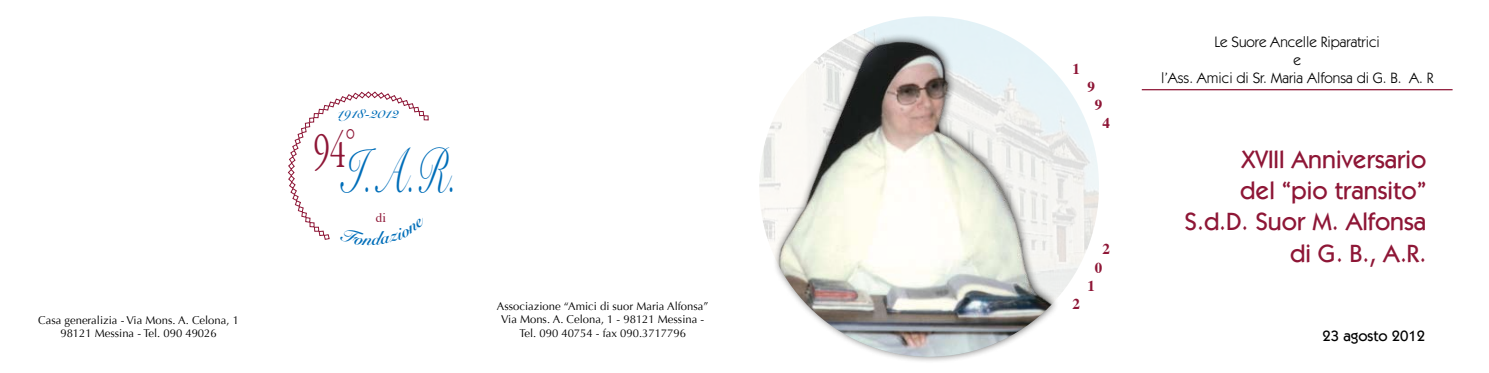
<style>
.page{position:relative;width:1489px;height:373px;background:#fff}
.page>*{position:absolute;margin:0;border:0;box-sizing:border-box;transform-origin:0 0}
.t1{font:62.75px "Snell Roundhand Script";color:#006eb9;scale:.58 1}
.t2{font:300 51.62px "Apple Garamond";color:#8e1636;scale:.77 1}
.t3{font:500 25px/31.2px "Itc Kabel";color:#8e1636;text-align:right}
.t4{font:15px/17.5px "Itc Kabel";color:#000;text-align:center}
.t5{font:500 15px "Itc Kabel";color:#000}
.t6{font:700 15px "Times";color:#8e1636}
.t7{font:14.12px "Snell Roundhand Bold Script";color:#006eb9}
.t8{font:13px "Times";color:#8e1636}
.t9{font:11.25px/13.5px "Optima";color:#000;text-align:center}
</style>
<div class="page">
<img style="left:759px;top:16px;width:339px;height:340px;border-radius:170px">
<hr style="left:1141px;top:89px;width:311px;height:1px;background:#8e1636">
<svg style="left:288px;top:91px;width:140px;height:149px"></svg>
<p class="t9" style="left:38px;top:313px;width:202px">Casa generalizia - Via Mons. A. Celona, 1<br>98121 Messina - Tel. 090 49026</p>
<p class="t7" style="left:338px;top:105px;width:63px">1918-2012</p>
<h1 class="t1" style="left:341px;top:135px;width:201px">I.A.R.</h1>
<h2 class="t2" style="left:314px;top:120px;width:55px">94<sup>°</sup></h2>
<p class="t8" style="left:376px;top:205px;width:12px">di</p>
<p class="t9" style="left:497px;top:299px;width:213px">Associazione “Amici di suor Maria Alfonsa”<br>Via Mons. A. Celona, 1 - 98121 Messina -<br>Tel. 090 40754 - fax 090.3717796</p>
<h3 class="t6" style="left:1072px;top:54px;width:9px">1</h3>
<h3 class="t6" style="left:1087px;top:72px;width:9px">9</h3>
<h3 class="t6" style="left:1094px;top:90px;width:9px">9</h3>
<h3 class="t6" style="left:1102px;top:108px;width:9px">4</h3>
<h3 class="t6" style="left:1072px;top:288px;width:9px">2</h3>
<h3 class="t6" style="left:1102px;top:234px;width:9px">2</h3>
<h3 class="t6" style="left:1094px;top:252px;width:9px">0</h3>
<h3 class="t6" style="left:1087px;top:270px;width:9px">1</h3>
<h3 class="t4" style="left:1160px;top:33px;width:274px">Le Suore Ancelle Riparatrici<br>e<br>l’Ass. Amici di Sr. Maria Alfonsa di G. B. A. R</h3>
<h3 class="t3" style="left:1184px;top:143px;width:243px">XVIII Anniversario<br>del “pio transito”<br>S.d.D. Suor M. Alfonsa di G. B., A.R.</h3>
<h3 class="t5" style="left:1322px;top:326px;width:104px">23 agosto 2012</h3>
</div>
